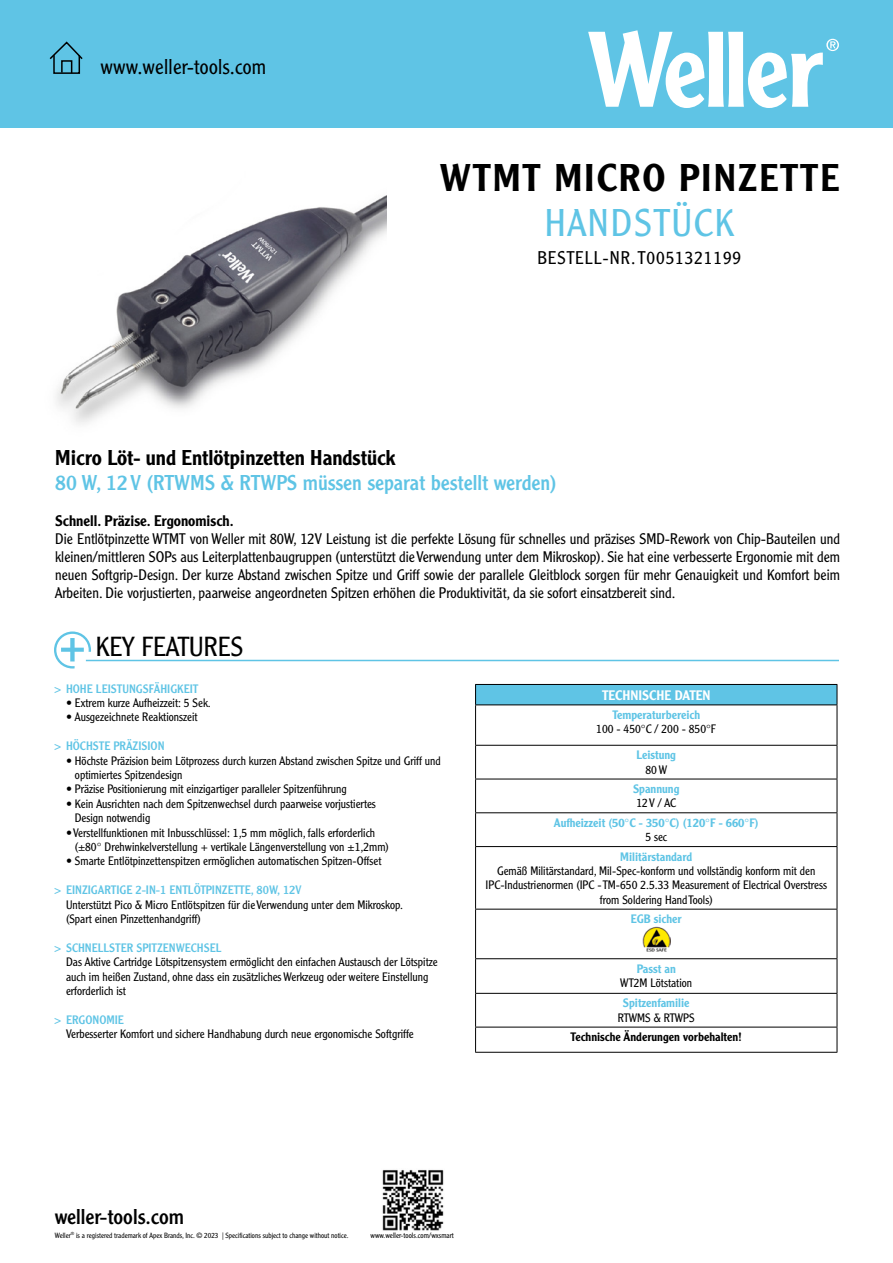
<style>
.page{position:relative;width:893px;height:1263px;background:#fff}
.page>*{position:absolute;margin:0;border:0;box-sizing:border-box;transform-origin:0 0}
.t1{font:500 37.8px "Clearface Gothic LT Std";letter-spacing:.05em;color:#000}
.t2{font:300 37.8px "Clearface Gothic LT Std";letter-spacing:.05em;color:#5fc4e5}
.t3{font:300 27px "Clearface Gothic LT Std";color:#000}
.t4{font:21px "Clearface Gothic LT Std";color:#5fc4e5}
.t5{font:500 21px "Clearface Gothic LT Std";color:#000}
.t6{font:300 21px "Clearface Gothic LT Std";letter-spacing:.01em;color:#000}
.t7{font:21px "Clearface Gothic LT Std";color:#000}
.t8{font:300 18px "Clearface Gothic LT Std";letter-spacing:.05em;color:#000}
.t9{font:300 15px/18px "Clearface Gothic LT Std";color:#000;text-align:justify}
.t10{font:500 15px "Clearface Gothic LT Std";color:#000}
.t11{font:500 13.5px "Clearface Gothic LT Std";color:#fff}
.t12{font:300 12px/14.4px "Clearface Gothic LT Std";color:#000}
.t13{font:12px "Clearface Gothic LT Std";color:#5fc4e5}
.t14{font:500 12px "Clearface Gothic LT Std";color:#5fc4e5}
.t15{font:500 12px "Clearface Gothic LT Std";color:#000}
.t16{font:300 7.65px "Clearface Gothic LT Std";color:#000}
.t17{font:300 7.35px "Clearface Gothic LT Std";color:#000}
</style>
<div class="page">
<img style="left:56px;top:195px;width:331px;height:229px">
<div style="left:0;top:0;width:893px;height:128px;background:#5fc4e5"></div>
<svg style="left:588px;top:30px;width:251px;height:78px"></svg>
<svg style="left:49px;top:41px;width:34px;height:33px"></svg>
<svg style="left:54px;top:631px;width:37px;height:37px"></svg>
<hr style="left:86px;top:660px;width:753px;height:1px;background:#5fc4e5">
<div style="left:476px;top:684px;width:361px;height:21px;background:#5fc4e5"></div>
<hr style="left:475px;top:684px;width:362px;height:1px;background:#000">
<svg style="left:475px;top:685px;width:1px;height:19px"></svg>
<svg style="left:837px;top:685px;width:1px;height:19px"></svg>
<hr style="left:475px;top:704px;width:362px;height:1px;background:#000">
<hr style="left:475px;top:705px;width:1px;height:40px;background:#000">
<hr style="left:837px;top:705px;width:1px;height:40px;background:#000">
<hr style="left:475px;top:745px;width:362px;height:1px;background:#000">
<hr style="left:475px;top:746px;width:1px;height:33px;background:#000">
<hr style="left:837px;top:746px;width:1px;height:33px;background:#000">
<hr style="left:475px;top:779px;width:362px;height:1px;background:#000">
<hr style="left:475px;top:779px;width:1px;height:33px;background:#000">
<hr style="left:837px;top:779px;width:1px;height:33px;background:#000">
<hr style="left:475px;top:812px;width:362px;height:1px;background:#000">
<hr style="left:475px;top:813px;width:1px;height:33px;background:#000">
<hr style="left:837px;top:813px;width:1px;height:33px;background:#000">
<hr style="left:475px;top:846px;width:362px;height:1px;background:#000">
<hr style="left:475px;top:847px;width:1px;height:62px;background:#000">
<hr style="left:837px;top:847px;width:1px;height:62px;background:#000">
<hr style="left:475px;top:909px;width:362px;height:1px;background:#000">
<hr style="left:475px;top:909px;width:1px;height:49px;background:#000">
<hr style="left:837px;top:909px;width:1px;height:49px;background:#000">
<hr style="left:475px;top:958px;width:362px;height:1px;background:#000">
<hr style="left:475px;top:959px;width:1px;height:34px;background:#000">
<hr style="left:837px;top:959px;width:1px;height:34px;background:#000">
<hr style="left:475px;top:993px;width:362px;height:1px;background:#000">
<hr style="left:475px;top:994px;width:1px;height:33px;background:#000">
<hr style="left:837px;top:994px;width:1px;height:33px;background:#000">
<hr style="left:475px;top:1027px;width:362px;height:1px;background:#000">
<svg style="left:475px;top:1027px;width:1px;height:25px"></svg>
<svg style="left:837px;top:1027px;width:1px;height:25px"></svg>
<hr style="left:475px;top:1052px;width:362px;height:1px;background:#000">
<img style="left:642px;top:926px;width:29px;height:26px">
<img style="left:382px;top:1170px;width:62px;height:61px">
<h3 class="t6" style="left:101px;top:54px;width:167px">www.weller-tools.com</h3>
<h1 class="t1" style="left:439px;top:154px;width:401px">WTMT MICRO PINZETTE</h1>
<h1 class="t2" style="left:545px;top:200px;width:190px">HANDSTÜCK</h1>
<h3 class="t8" style="left:537px;top:247px;width:205px">BESTELL-NR. T0051321199</h3>
<h3 class="t5" style="left:55px;top:445px;width:342px">Micro Löt- und Entlötpinzetten Handstück</h3>
<h3 class="t4" style="left:55px;top:470px;width:503px">80 W, 12 V (RTWMS &amp; RTWPS müssen separat bestellt werden)</h3>
<p class="t10" style="left:55px;top:512px;width:180px">Schnell. Präzise. Ergonomisch.</p>
<p class="t9" style="left:55px;top:530px;width:786px">Die Entlötpinzette WTMT von Weller mit 80W, 12V Leistung ist die perfekte Lösung für schnelles und präzises SMD-Rework von Chip-Bauteilen und kleinen/mittleren SOPs aus Leiterplattenbaugruppen (unterstützt die Verwendung unter dem Mikroskop). Sie hat eine verbesserte Ergonomie mit dem neuen Softgrip-Design. Der kurze Abstand zwischen Spitze und Griff sowie der parallele Gleitblock sorgen für mehr Genauigkeit und Komfort beim Arbeiten. Die vorjustierten, paarweise angeordneten Spitzen erhöhen die Produktivität, da sie sofort einsatzbereit sind.</p>
<h2 class="t3" style="left:96px;top:630px;width:149px">KEY FEATURES</h2>
<p class="t13" style="left:54px;top:681px;width:146px">&gt; HOHE LEISTUNGSFÄHIGKEIT</p>
<p class="t12" style="left:66px;top:696px;width:146px">• Extrem kurze Aufheizzeit: 5 Sek.</p>
<p class="t12" style="left:66px;top:710px;width:133px">• Ausgezeichnete Reaktionszeit</p>
<p class="t13" style="left:54px;top:738px;width:112px">&gt; HÖCHSTE PRÄZISION</p>
<p class="t12" style="left:75px;top:753px;width:367px;text-indent:-9px">• Höchste Präzision beim Lötprozess durch kurzen Abstand zwischen Spitze und Griff und optimiertes Spitzendesign</p>
<p class="t12" style="left:66px;top:782px;width:282px">• Präzise Positionierung mit einzigartiger paralleler Spitzenführung</p>
<p class="t12" style="left:75px;top:796px;width:303px;text-indent:-9px">• Kein Ausrichten nach dem Spitzenwechsel durch paarweise vorjustiertes<br>Design notwendig</p>
<p class="t12" style="left:75px;top:825px;width:316px;text-indent:-9px">• Verstellfunktionen mit Inbusschlüssel: 1,5 mm möglich, falls erforderlich (±80° Drehwinkelverstellung + vertikale Längenverstellung von ±1,2mm)</p>
<p class="t12" style="left:66px;top:854px;width:317px">• Smarte Entlötpinzettenspitzen ermöglichen automatischen Spitzen-Offset</p>
<p class="t13" style="left:54px;top:882px;width:249px">&gt; EINZIGARTIGE 2-IN-1 ENTLÖTPINZETTE, 80W, 12V</p>
<p class="t12" style="left:66px;top:897px;width:338px">Unterstützt Pico &amp; Micro Entlötspitzen für die Verwendung unter dem Mikroskop. (Spart einen Pinzettenhandgriff)</p>
<p class="t13" style="left:54px;top:940px;width:169px">&gt; SCHNELLSTER SPITZENWECHSEL</p>
<p class="t12" style="left:66px;top:955px;width:373px">Das Aktive Cartridge Lötspitzensystem ermöglicht den einfachen Austausch der Lötspitze auch im heißen Zustand, ohne dass ein zusätzliches Werkzeug oder weitere Einstellung erforderlich ist</p>
<p class="t13" style="left:54px;top:1012px;width:71px">&gt; ERGONOMIE</p>
<p class="t12" style="left:66px;top:1027px;width:349px">Verbesserter Komfort und sichere Handhabung durch neue ergonomische Softgriffe</p>
<p class="t11" style="left:602px;top:686px;width:110px">TECHNISCHE DATEN</p>
<p class="t14" style="left:612px;top:707px;width:89px">Temperaturbereich</p>
<p class="t12" style="left:596px;top:722px;width:121px">100 - 450°C / 200 - 850°F</p>
<p class="t14" style="left:636px;top:747px;width:41px">Leistung</p>
<p class="t12" style="left:645px;top:762px;width:23px">80 W</p>
<p class="t14" style="left:633px;top:781px;width:48px">Spannung</p>
<p class="t12" style="left:636px;top:796px;width:41px">12 V / AC</p>
<p class="t14" style="left:554px;top:815px;width:206px">Aufheizzeit (50°C - 350°C) (120°F - 660°F)</p>
<p class="t12" style="left:645px;top:830px;width:23px">5 sec</p>
<p class="t14" style="left:620px;top:849px;width:74px">Militärstandard</p>
<p class="t12" style="left:485px;top:863px;width:343px;text-align:center">Gemäß Militärstandard, Mil-Spec-konform und vollständig konform mit den<br>IPC-Industrienormen (IPC - TM-650 2.5.33 Measurement of Electrical Overstress from Soldering Hand Tools)</p>
<p class="t14" style="left:631px;top:911px;width:53px">EGB sicher</p>
<p class="t14" style="left:637px;top:961px;width:40px">Passt an</p>
<p class="t12" style="left:620px;top:976px;width:73px">WT2M Lötstation</p>
<p class="t14" style="left:623px;top:995px;width:68px">Spitzenfamilie</p>
<p class="t12" style="left:618px;top:1010px;width:79px">RTWMS &amp; RTWPS</p>
<p class="t15" style="left:571px;top:1029px;width:173px">Technische Änderungen vorbehalten!</p>
<h3 class="t7" style="left:55px;top:1203px;width:131px">weller-tools.com</h3>
<p class="t17" style="left:55px;top:1230px;width:295px">Weller<sup>®</sup> is a registered trademark of Apex Brands, Inc. © 2023 | Specifications subject to change without notice.</p>
<p class="t16" style="left:371px;top:1230px;width:85px">www.weller-tools.com/wxsmart</p>
</div>
